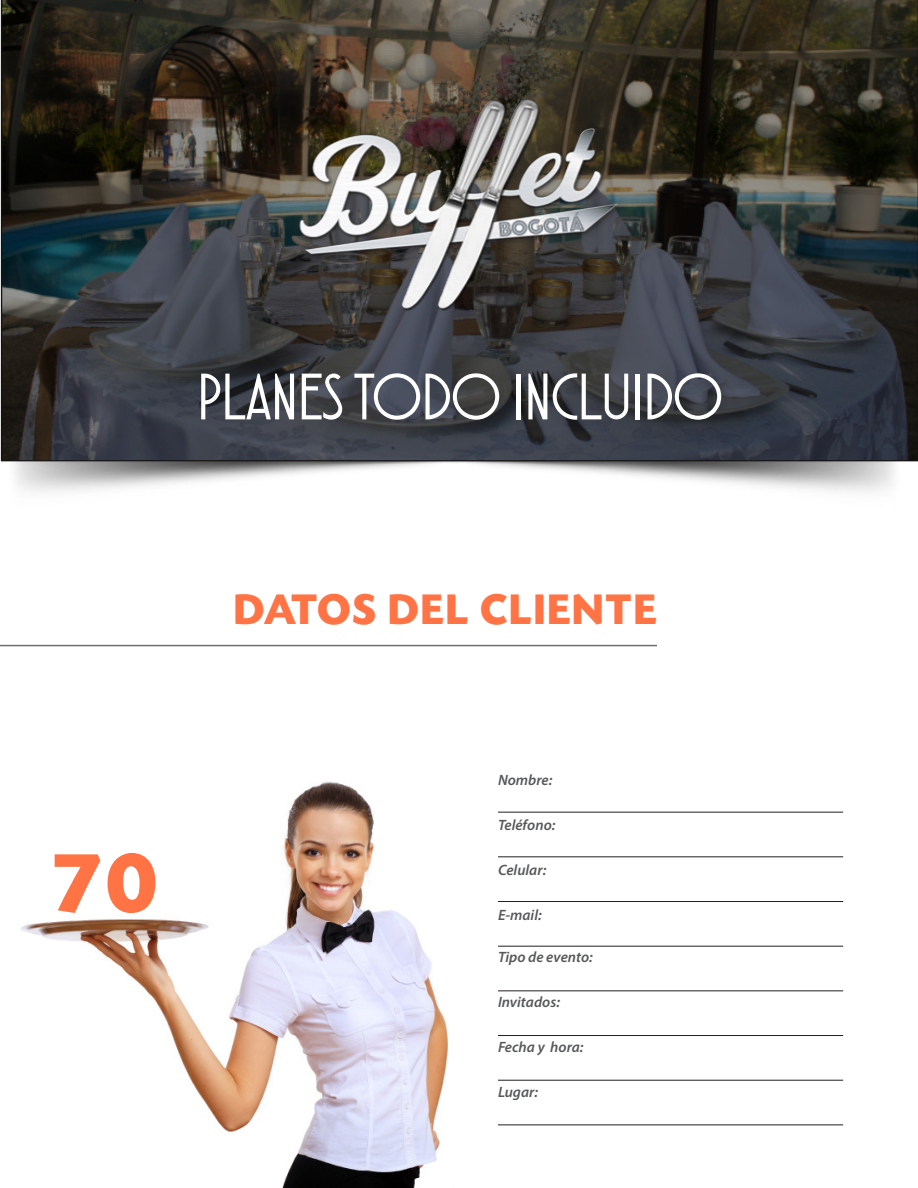
<style>
.page{position:relative;width:918px;height:1188px;background:#fff}
.page>*{position:absolute;margin:0;border:0;box-sizing:border-box;transform-origin:0 0}
.texto{font:700 90px "Today SHOP";color:#ff7345}
.texto-2{font:65.4px "Atlantic Cruise";color:#fff}
.texto-3{font:700 45px "Today SHOP";letter-spacing:.06em;color:#ff7345}
.texto-4{font:italic 600 15px "Myriad Pro";color:#57585a}
</style>
<div class="page">
<img style="left:20px;top:781px;width:428px;height:407px">
<hr style="left:498px;top:812px;width:345px;height:1px;background:#231f20">
<hr style="left:498px;top:991px;width:345px;height:1px;background:#231f20">
<hr style="left:498px;top:857px;width:345px;height:1px;background:#231f20">
<hr style="left:498px;top:1035px;width:345px;height:1px;background:#231f20">
<hr style="left:498px;top:901px;width:345px;height:1px;background:#231f20">
<hr style="left:498px;top:1080px;width:345px;height:1px;background:#231f20">
<hr style="left:498px;top:946px;width:345px;height:1px;background:#231f20">
<hr style="left:498px;top:1125px;width:345px;height:1px;background:#231f20">
<hr style="left:0;top:645px;width:657px;height:1px;background:#231f20">
<img style="left:0;top:122px;width:895px;height:370px">
<svg style="left:1px;top:0;width:917px;height:462px;background:#363635"></svg>
<img style="left:287px;top:95px;width:345px;height:228px">
<p class="texto-2" style="left:197px;top:364px;width:527px">PLANES TODO INCLUIDO</p>
<p class="texto" style="left:54px;top:836px;width:105px">70</p>
<p class="texto-3" style="left:234px;top:587px;width:423px">DATOS DEL CLIENTE</p>
<p class="texto-4" style="left:498px;top:771px;width:56px">Nombre:</p>
<p class="texto-4" style="left:498px;top:816px;width:59px">Teléfono:</p>
<p class="texto-4" style="left:498px;top:861px;width:50px">Celular:</p>
<p class="texto-4" style="left:498px;top:906px;width:45px">E-mail:</p>
<p class="texto-4" style="left:498px;top:948px;width:96px">Tipo de evento:</p>
<p class="texto-4" style="left:498px;top:993px;width:63px">Invitados:</p>
<p class="texto-4" style="left:498px;top:1038px;width:87px">Fecha y hora:</p>
<p class="texto-4" style="left:498px;top:1083px;width:42px">Lugar:</p>
</div>
